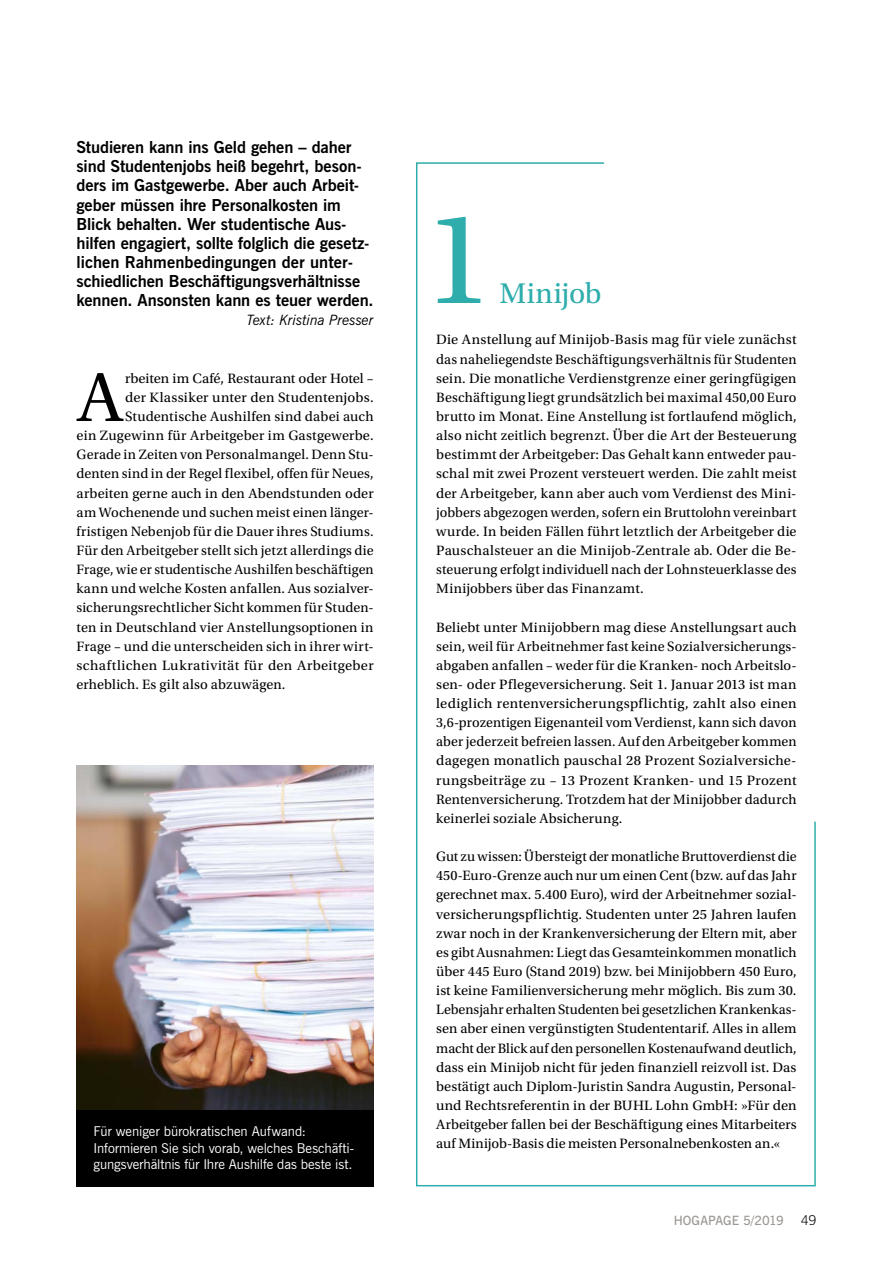
<style>
.page{position:relative;width:893px;height:1263px;background:#fff}
.page>*{position:absolute;margin:0;border:0;box-sizing:border-box;transform-origin:0 0}
.t1{font:135px "Utopia Std";color:#2eadac}
.t2{font:72.9px "Utopia Std";color:#000}
.t3{font:30px "Utopia Std";color:#2eadac}
.t4{font:700 16.5px/19.2px "News Gothic";letter-spacing:-.005em;color:#000}
.t5{font:14.25px/19.2px "Utopia Std";letter-spacing:.01em;color:#000;text-align:justify}
.t6{font:italic 14.25px "News Gothic";letter-spacing:-.015em;color:#000}
.t7{font:13.5px/16.5px "News Gothic";letter-spacing:-.005em;color:#fff}
.t8{font:300 13.5px "News Gothic L";color:#000}
.t9{font:600 12.75px "News Gothic";color:#9c9895}
</style>
<div class="page">
<svg style="left:416px;top:162px;width:400px;height:1025px"></svg>
<img style="left:77px;top:765px;width:297px;height:345px">
<div style="left:77px;top:1110px;width:297px;height:76px;background:#000"></div>
<p class="t4" style="left:77px;top:138px;width:298px">Studieren kann ins Geld gehen – daher sind Studentenjobs heiß begehrt, beson&shy;ders im Gastgewerbe. Aber auch Arbeit&shy;geber müssen ihre Personalkosten im Blick behalten. Wer studentische Aus&shy;hilfen engagiert, sollte folglich die gesetz&shy;lichen Rahmenbedingungen der unter&shy;schiedlichen Beschäftigungsverhältnisse kennen. Ansonsten kann es teuer werden.</p>
<p class="t6" style="left:247px;top:311px;width:128px">Text: Kristina Presser</p>
<h2 class="t2" style="left:77px;top:358px;width:48px">A</h2>
<p class="t5" style="left:125px;top:369px;width:250px">rbeiten im Café, Restaurant oder Hotel –</p>
<p class="t5" style="left:125px;top:388px;width:250px">der Klassiker unter den Studentenjobs.</p>
<p class="t5" style="left:125px;top:407px;width:250px">Studentische Aushilfen sind dabei auch</p>
<p class="t5" style="left:77px;top:426px;width:299px">ein Zugewinn für Arbeitgeber im Gastgewerbe.</p>
<p class="t5" style="left:77px;top:445px;width:299px">Gerade in Zeiten von Personalmangel. Denn Stu-</p>
<p class="t5" style="left:77px;top:464px;width:299px">denten sind in der Regel flexibel, offen für Neues,</p>
<p class="t5" style="left:77px;top:484px;width:299px">arbeiten gerne auch in den Abendstunden oder</p>
<p class="t5" style="left:77px;top:503px;width:299px">am Wochenende und suchen meist einen länger-</p>
<p class="t5" style="left:77px;top:522px;width:299px">fristigen Nebenjob für die Dauer ihres Studiums.</p>
<p class="t5" style="left:77px;top:541px;width:299px">Für den Arbeitgeber stellt sich jetzt allerdings die</p>
<p class="t5" style="left:77px;top:560px;width:299px">Frage, wie er studentische Aushilfen beschäftigen</p>
<p class="t5" style="left:77px;top:579px;width:299px">kann und welche Kosten anfallen. Aus sozialver-</p>
<p class="t5" style="left:77px;top:598px;width:299px">sicherungsrechtlicher Sicht kommen für Studen-</p>
<p class="t5" style="left:77px;top:617px;width:299px">ten in Deutschland vier Anstellungsoptionen in</p>
<p class="t5" style="left:77px;top:637px;width:299px">Frage – und die unterscheiden sich in ihrer wirt-</p>
<p class="t5" style="left:77px;top:656px;width:299px">schaftlichen Lukrativität für den Arbeitgeber</p>
<p class="t5" style="left:77px;top:675px;width:210px">erheblich. Es gilt also abzuwägen.</p>
<p class="t7" style="left:94px;top:1123px;width:262px">Für weniger bürokratischen Aufwand:<br>Informieren Sie sich vorab, welches Beschäfti&shy;gungsverhältnis für Ihre Aushilfe das beste ist.</p>
<h1 class="t1" style="left:424px;top:186px;width:69px">1</h1>
<h3 class="t3" style="left:499px;top:277px;width:104px">Minijob</h3>
<p class="t5" style="left:436px;top:330px;width:362px">Die Anstellung auf Minijob-Basis mag für viele zunächst das naheliegendste Beschäftigungsverhältnis für Studenten sein. Die monatliche Verdienstgrenze einer geringfügigen Beschäftigung liegt grundsätzlich bei maximal 450,00 Euro brutto im Monat. Eine Anstellung ist fortlaufend möglich, also nicht zeitlich begrenzt. Über die Art der Besteuerung bestimmt der Arbeitgeber: Das Gehalt kann entweder pau&shy;schal mit zwei Prozent versteuert werden. Die zahlt meist der Arbeitgeber, kann aber auch vom Verdienst des Mini&shy;jobbers abgezogen werden, sofern ein Bruttolohn vereinbart wurde. In beiden Fällen führt letztlich der Arbeitgeber die Pauschalsteuer an die Minijob-Zentrale ab. Oder die Be&shy;steuerung erfolgt individuell nach der Lohnsteuerklasse des Minijobbers über das Finanzamt.</p>
<p class="t5" style="left:436px;top:617px;width:362px">Beliebt unter Minijobbern mag diese Anstellungsart auch sein, weil für Arbeitnehmer fast keine Sozialversicherungs&shy;abgaben anfallen – weder für die Kranken- noch Arbeitslo&shy;sen- oder Pflegeversicherung. Seit 1. Januar 2013 ist man lediglich rentenversicherungspflichtig, zahlt also einen 3,6-prozentigen Eigenanteil vom Verdienst, kann sich davon aber jederzeit befreien lassen. Auf den Arbeitgeber kommen dagegen monatlich pauschal 28 Prozent Sozialversiche&shy;rungsbeiträge zu – 13 Prozent Kranken- und 15 Prozent Rentenversicherung. Trotzdem hat der Minijobber dadurch keinerlei soziale Absicherung.</p>
<p class="t5" style="left:436px;top:847px;width:362px">Gut zu wissen: Übersteigt der monatliche Bruttoverdienst die 450-Euro-Grenze auch nur um einen Cent (bzw. auf das Jahr gerechnet max. 5.400 Euro), wird der Arbeitnehmer sozial&shy;versicherungspflichtig. Studenten unter 25 Jahren laufen zwar noch in der Krankenversicherung der Eltern mit, aber es gibt Ausnahmen: Liegt das Gesamteinkommen monatlich über 445 Euro (Stand 2019) bzw. bei Minijobbern 450 Euro, ist keine Familienversicherung mehr möglich. Bis zum 30.<br>Lebensjahr erhalten Studenten bei gesetzlichen Krankenkas&shy;sen aber einen vergünstigten Studententarif. Alles in allem macht der Blick auf den personellen Kostenaufwand deutlich, dass ein Minijob nicht für jeden finanziell reizvoll ist. Das bestätigt auch Diplom-Juristin Sandra Augustin, Personal&shy;und Rechtsreferentin in der BUHL Lohn GmbH: »Für den Arbeitgeber fallen bei der Beschäftigung eines Mitarbeiters auf Minijob-Basis die meisten Personalnebenkosten an.«</p>
<p class="t9" style="left:674px;top:1212px;width:112px">HOGAPAGE 5/2019</p>
<p class="t8" style="left:801px;top:1211px;width:17px">49</p>
</div>
